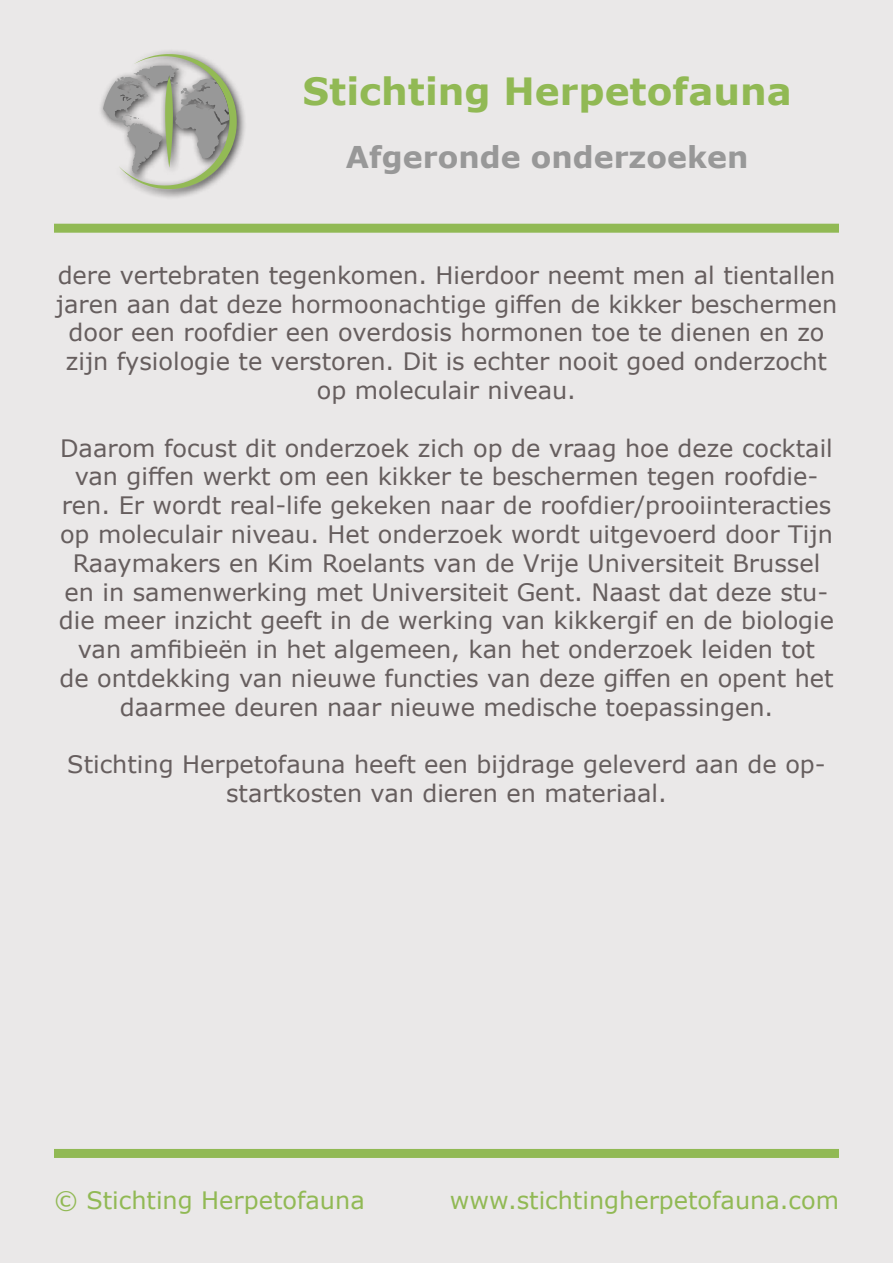
<style>
.page{position:relative;width:893px;height:1263px;background:#eae8e8}
.page>*{position:absolute;margin:0;border:0;box-sizing:border-box;transform-origin:0 0}
.t1{font:700 37.5px "Verdana";color:#91b954}
.t2{font:700 30px "Verdana";color:#989898}
.t3{font:24px/28.8px "Verdana";color:#665e5e;text-align:center}
.t4{font:24px "Verdana";color:#91b954}
</style>
<div class="page">
<div style="left:98px;top:48px;width:149px;height:152px;background:#000;opacity:.75"></div>
<svg style="left:103px;top:54px;width:135px;height:136px"></svg>
<div style="left:54px;top:224px;width:785px;height:9px;background:#91b954"></div>
<div style="left:54px;top:1149px;width:785px;height:9px;background:#91b954"></div>
<h1 class="t1" style="left:303px;top:65px;width:491px">Stichting Herpetofauna</h1>
<p class="t2" style="left:346px;top:136px;width:404px">Afgeronde onderzoeken</p>
<p class="t3" style="left:56px;top:260px;width:783px">dere vertebraten tegenkomen. Hierdoor neemt men al tientallen jaren aan dat deze hormoonachtige giffen de kikker beschermen door een roofdier een overdosis hormonen toe te dienen en zo zijn fysiologie te verstoren. Dit is echter nooit goed onderzocht op moleculair niveau.</p>
<p class="t3" style="left:59px;top:433px;width:777px">Daarom focust dit onderzoek zich op de vraag hoe deze cocktail van giffen werkt om een kikker te beschermen tegen roofdie&shy;ren. Er wordt real-life gekeken naar de roofdier/prooiinteracties op moleculair niveau. Het onderzoek wordt uitgevoerd door Tijn Raaymakers en Kim Roelants van de Vrije Universiteit Brussel en in samenwerking met Universiteit Gent. Naast dat deze stu&shy;die meer inzicht geeft in de werking van kikkergif en de biologie van amfibieën in het algemeen, kan het onderzoek leiden tot<br>de ontdekking van nieuwe functies van deze giffen en opent het daarmee deuren naar nieuwe medische toepassingen.</p>
<p class="t3" style="left:67px;top:750px;width:760px">Stichting Herpetofauna heeft een bijdrage geleverd aan de op&shy;startkosten van dieren en materiaal.</p>
<p class="t4" style="left:54px;top:1184px;width:312px">© Stichting Herpetofauna</p>
<p class="t4" style="left:450px;top:1184px;width:391px">www.stichtingherpetofauna.com</p>
</div>
